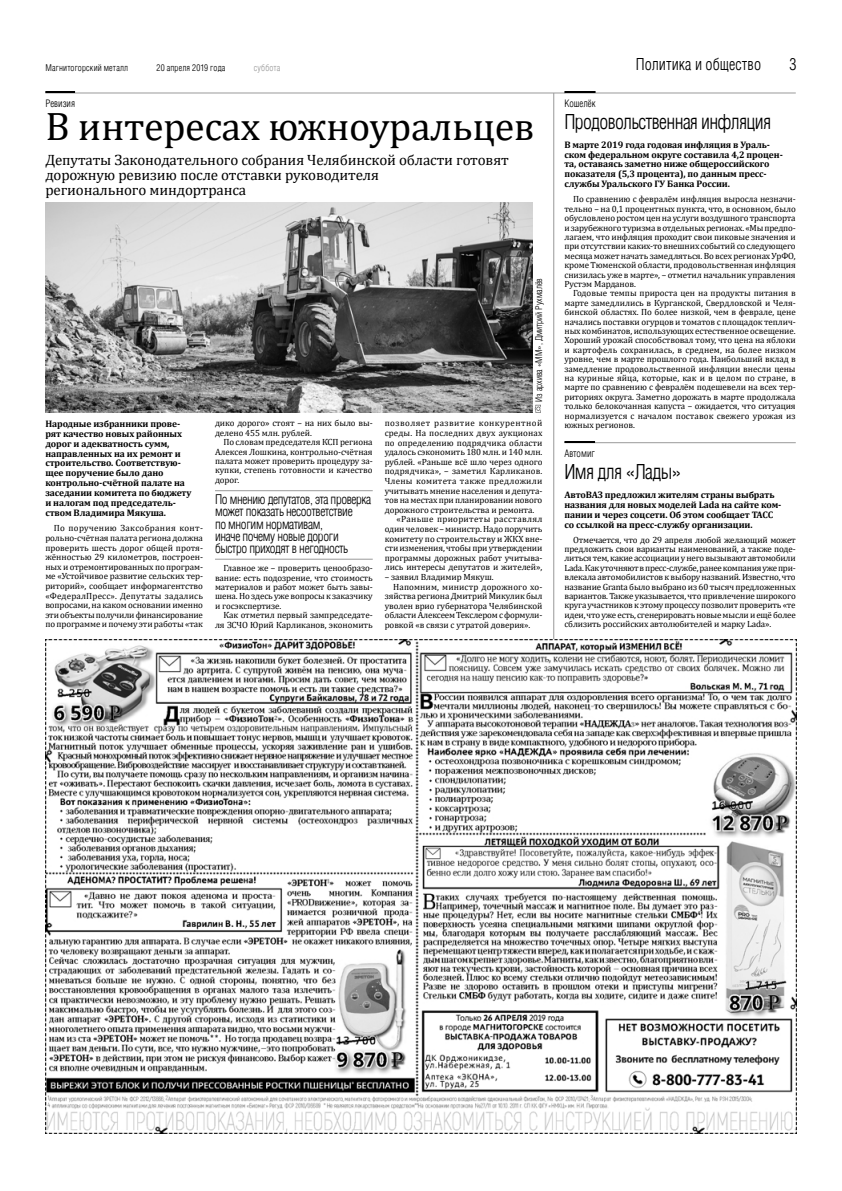
<style>
.page{position:relative;width:842px;height:1191px;background:#fff}
.page>*{position:absolute;margin:0;border:0;box-sizing:border-box;transform-origin:0 0}
.t1{font:40px "Cambria";letter-spacing:-.01em;color:#000}
.t2{font:300 condensed 20px "AG Letterica";letter-spacing:-.03em;color:#000}
.t3{font:300 condensed 16px "AG Letterica";letter-spacing:.005em;color:#000}
.t4{font:15px/15.1px "Cambria";letter-spacing:-.01em;color:#000}
.t5{font:300 condensed 13px/12.4px "AG Letterica";letter-spacing:-.03em;color:#000}
.t6{font:300 condensed 10px "AG Letterica";color:#000}
.t7{font:700 9.5px/9.9px "Cambria";letter-spacing:-.01em;color:#000}
.t8{font:9px/9.4px "Cambria";letter-spacing:-.01em;color:#000;text-align:justify}
.t9{font:9px "Cambria";letter-spacing:.01em;color:#000}
.t10{font:300 condensed 9px "AG Letterica";letter-spacing:.01em;color:#000}
.t11{font:9px "Cambria";letter-spacing:.045em;color:#000}
.t12{font:9px "Cambria";letter-spacing:.025em;color:#000}
.t13{font:9px "Cambria";letter-spacing:.03em;color:#000}
.t14{font:300 condensed 9px "AG Letterica";letter-spacing:.02em;color:#999}
</style>
<div class="page">
<svg style="left:535px;top:405px;width:6px;height:8px"></svg>
<hr style="left:553px;top:93px;width:1px;height:547px;background:#999">
<hr style="left:45px;top:93px;width:520px;height:1px;background:#999">
<hr style="left:45px;top:91px;width:30px;height:2px;background:#000">
<hr style="left:215px;top:490px;width:158px;height:1px;background:#999">
<hr style="left:215px;top:559px;width:158px;height:1px;background:#999">
<hr style="left:564px;top:93px;width:232px;height:1px;background:#999">
<hr style="left:564px;top:91px;width:32px;height:2px;background:#000">
<hr style="left:564px;top:442px;width:232px;height:1px;background:#999">
<hr style="left:564px;top:441px;width:31px;height:2px;background:#000">
<img style="left:45px;top:640px;width:752px;height:493px">
<img style="left:45px;top:203px;width:488px;height:209px">
<p class="t10" style="left:45px;top:63px;width:84px">Магнитогорский металл</p>
<p class="t10" style="left:157px;top:63px;width:70px">20 апреля 2019 года</p>
<p class="t14" style="left:254px;top:63px;width:28px">суббота</p>
<h3 class="t3" style="left:636px;top:55px;width:127px">Политика и общество</h3>
<h3 class="t3" style="left:789px;top:55px;width:9px">3</h3>
<p class="t6" style="left:45px;top:98px;width:31px">Ревизия</p>
<h1 class="t1" style="left:45px;top:103px;width:491px">В интересах южноуральцев</h1>
<h3 class="t4" style="left:45px;top:152px;width:465px">Депутаты Законодательного собрания Челябинской области готовят дорожную ревизию после отставки руководителя<br>регионального миндортранса</h3>
<p class="t10" style="left:534px;top:402px;width:125px;rotate:-90deg">Из архива «ММ», Дмитрий Рухмалёв</p>
<p class="t7" style="left:45px;top:418px;width:148px">Народные избранники прове&shy;рят качество новых районных дорог и адекватность сумм, направленных на их ремонт и строительство. Соответствую&shy;щее поручение было дано контрольно-счётной палате на заседании комитета по бюджету и налогам под председатель&shy;ством Владимира Мякуша.</p>
<p class="t8" style="left:45px;top:523px;width:159px;text-indent:9px">По поручению Заксобрания конт&shy;рольно-счётная палата региона должна проверить шесть дорог общей протя&shy;жённостью 29 километров, построен&shy;ных и отремонтированных по програм&shy;ме «Устойчивое развитие сельских тер&shy;риторий», сообщает информагентство «ФедералПресс». Депутаты задались вопросами, на каком основании именно эти объекты получили финансирование по программе и почему эти работы «так</p>
<p class="t8" style="left:215px;top:419px;width:159px">дико дорого» стоят – на них было вы&shy;делено 455 млн. рублей.</p>
<p class="t8" style="left:215px;top:437px;width:159px;text-indent:8px">По словам председателя КСП региона Алексея Лошкина, контрольно-счётная палата может проверить процедуру за&shy;купки, степень готовности и качество дорог.</p>
<h3 class="t5" style="left:215px;top:493px;width:158px">По мнению депутатов, эта проверка может показать несоответствие<br>по многим нормативам,<br>иначе почему новые дороги быстро приходят в негодность</h3>
<p class="t8" style="left:215px;top:563px;width:159px;text-indent:8px">Главное же – проверить ценообразо&shy;вание: есть подозрение, что стоимость материалов и работ может быть завы&shy;шена. Но здесь уже вопросы к заказчику и госэкспертизе.</p>
<p class="t8" style="left:215px;top:610px;width:159px;text-align:right">Как отметил первый зампредседате&shy;ля ЗСЧО Юрий Карликанов, экономить</p>
<p class="t11" style="left:385px;top:418px;width:159px">позволяет развитие конкурентной</p>
<p class="t9" style="left:385px;top:428px;width:159px">среды. На последних двух аукционах</p>
<p class="t8" style="left:385px;top:438px;width:159px">по определению подрядчика области</p>
<p class="t8" style="left:385px;top:447px;width:159px">удалось сэкономить 180 млн. и 140 млн.</p>
<p class="t8" style="left:385px;top:457px;width:159px">рублей. «Раньше всё шло через одного</p>
<p class="t9" style="left:385px;top:466px;width:159px">подрядчика», – заметил Карликанов.</p>
<p class="t12" style="left:385px;top:476px;width:159px">Члены комитета также предложили</p>
<p class="t8" style="left:385px;top:486px;width:159px">учитывать мнение населения и депута-</p>
<p class="t8" style="left:385px;top:495px;width:159px">тов на местах при планировании нового</p>
<p class="t8" style="left:385px;top:505px;width:151px">дорожного строительства и ремонта.</p>
<p class="t13" style="left:396px;top:514px;width:147px">«Раньше приоритеты расставлял</p>
<p class="t8" style="left:385px;top:524px;width:159px">один человек – министр. Надо поручить</p>
<p class="t8" style="left:385px;top:534px;width:159px">комитету по строительству и ЖКХ вне-</p>
<p class="t8" style="left:385px;top:543px;width:159px">сти изменения, чтобы при утверждении</p>
<p class="t8" style="left:385px;top:553px;width:159px">программы дорожных работ учитыва-</p>
<p class="t8" style="left:385px;top:563px;width:159px">лись интересы депутатов и жителей»,</p>
<p class="t8" style="left:385px;top:572px;width:110px">– заявил Владимир Мякуш.</p>
<p class="t9" style="left:393px;top:581px;width:151px">Напомним, министр дорожного хо-</p>
<p class="t8" style="left:385px;top:591px;width:159px">зяйства региона Дмитрий Микулик был</p>
<p class="t8" style="left:385px;top:601px;width:159px">уволен врио губернатора Челябинской</p>
<p class="t8" style="left:385px;top:611px;width:159px">области Алексеем Текслером с формули-</p>
<p class="t8" style="left:385px;top:620px;width:147px">ровкой «в связи с утратой доверия».</p>
<p class="t6" style="left:564px;top:98px;width:33px">Кошелёк</p>
<h2 class="t2" style="left:564px;top:110px;width:208px">Продовольственная инфляция</h2>
<p class="t7" style="left:564px;top:139px;width:220px">В марте 2019 года годовая инфляция в Ураль&shy;ском федеральном округе составила 4,2 процен-</p>
<p class="t7" style="left:564px;top:158px;width:206px">та, оставаясь заметно ниже общероссийского показателя (5,3 процента), по данным пресс&shy;службы Уральского ГУ Банка России.</p>
<p class="t8" style="left:564px;top:194px;width:233px;text-indent:9px">По сравнению с февралём инфляция выросла незначи&shy;тельно – на 0,1 процентных пункта, что, в основном, было обусловлено ростом цен на услуги воздушного транспорта и зарубежного туризма в отдельных регионах. «Мы предпо&shy;лагаем, что инфляция проходит свои пиковые значения и при отсутствии каких-то внешних событий со следующего месяца может начать замедляться. Во всех регионах УрФО, кроме Тюменской области, продовольственная инфляция снизилась уже в марте», – отметил начальник управления Рустэм Марданов.</p>
<p class="t8" style="left:564px;top:288px;width:233px;text-indent:9px">Годовые темпы прироста цен на продукты питания в марте замедлились в Курганской, Свердловской и Челя&shy;бинской областях. По более низкой, чем в феврале, цене начались поставки огурцов и томатов с площадок теплич&shy;ных комбинатов, использующих естественное освещение.<br>Хороший урожай способствовал тому, что цена на яблоки и картофель сохранилась, в среднем, на более низком уровне, чем в марте прошлого года. Наибольший вклад в замедление продовольственной инфляции внесли цены на куриные яйца, которые, как и в целом по стране, в марте по сравнению с февралём подешевели на всех тер&shy;риториях округа. Заметно дорожать в марте продолжала только белокочанная капуста – ожидается, что ситуация нормализуется с началом поставок свежего урожая из южных регионов.</p>
<p class="t6" style="left:564px;top:448px;width:32px">Автомиг</p>
<h2 class="t2" style="left:564px;top:461px;width:119px">Имя для «Лады»</h2>
<p class="t7" style="left:564px;top:489px;width:219px">АвтоВАЗ предложил жителям страны выбрать названия для новых моделей Lada на сайте ком&shy;пании и через соцсети. Об этом сообщает ТАСС со ссылкой на пресс-службу организации.</p>
<p class="t8" style="left:564px;top:535px;width:233px;text-indent:9px">Отмечается, что до 29 апреля любой желающий может предложить свои варианты наименований, а также поде&shy;литься тем, какие ассоциации у него вызывают автомобили Lada. Как уточняют в пресс-службе, ранее компания уже при&shy;влекала автомобилистов к выбору названий. Известно, что название Granta было выбрано из 60 тысяч предложенных вариантов. Также указывается, что привлечение широкого круга участников к этому процессу позволит проверить «те идеи, что уже есть, сгенерировать новые мысли и ещё более сблизить российских автолюбителей и марку Lada».</p>
</div>
